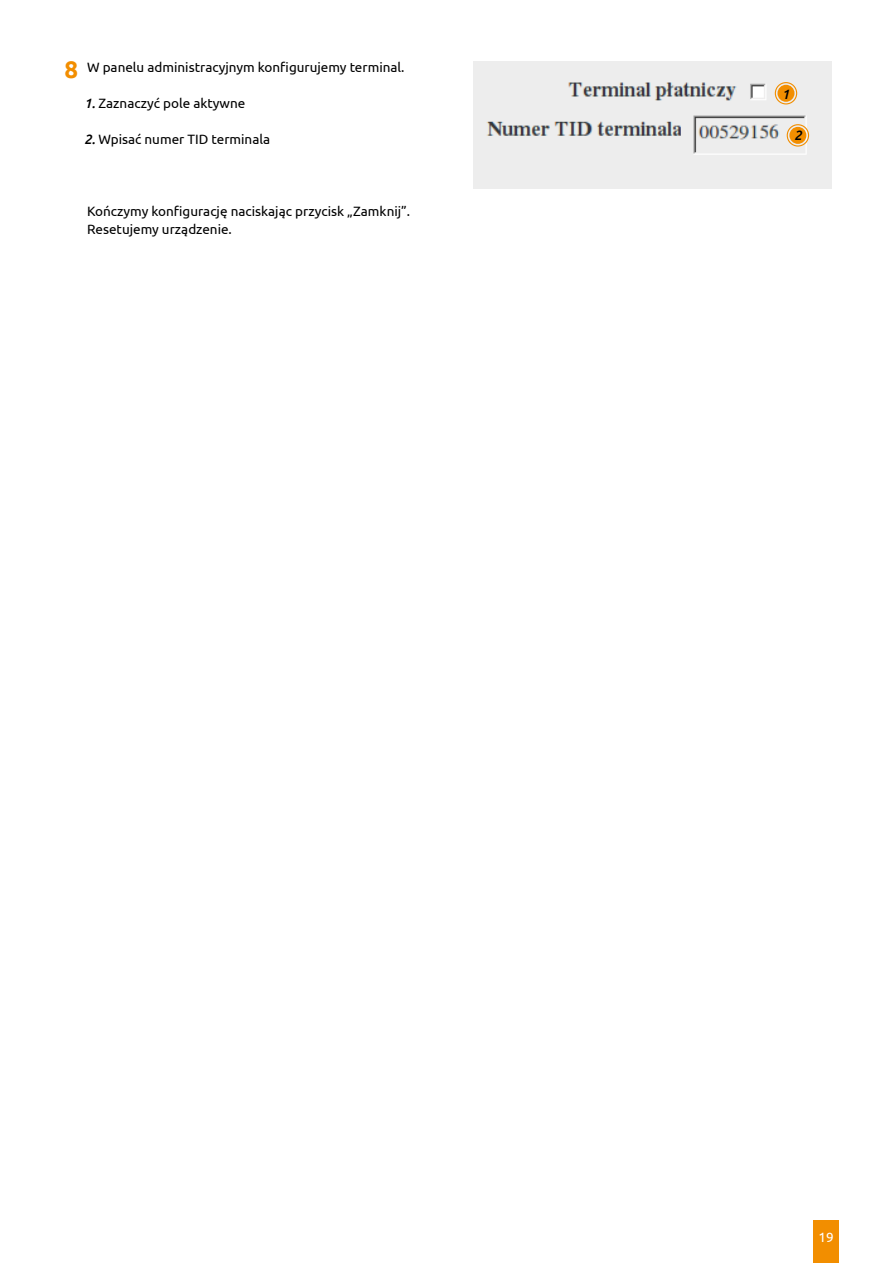
<style>
.page{position:relative;width:893px;height:1263px;background:#fff}
.page>*{position:absolute;margin:0;border:0;box-sizing:border-box;transform-origin:0 0}
.t1{font:13.5px/18px "Ubuntu";color:#000}
.t2{font:13.5px "Ubuntu";color:#fff}
.t3{font:italic 500 13.5px "Ubuntu";color:#000}
.s1{font-weight:700;font-size:24px;color:#f28e00}
.s2{font-weight:500;font-style:italic}
</style>
<div class="page">
<div style="left:813px;top:1220px;width:26px;height:43px;background:#f28e00"></div>
<img style="left:474px;top:62px;width:357px;height:127px">
<div style="left:777px;top:85px;width:17px;height:17px;background:#f28e00;border-radius:50%"></div>
<div style="left:775px;top:82px;width:22px;height:22px;border:1px solid #f28e00;border-radius:50%"></div>
<div style="left:789px;top:127px;width:17px;height:17px;background:#f28e00;border-radius:50%"></div>
<div style="left:787px;top:124px;width:22px;height:23px;border:1px solid #f28e00;border-radius:50%"></div>
<p class="t1" style="left:64px;top:58px;width:342px"><span class="s1">8</span> W panelu administracyjnym konfigurujemy terminal.</p>
<p class="t1" style="left:84px;top:94px;width:163px"><span class="s2">1.</span> Zaznaczyć pole aktywne</p>
<p class="t1" style="left:84px;top:130px;width:188px"><span class="s2">2.</span> Wpisać numer TID terminala</p>
<p class="t1" style="left:87px;top:202px;width:325px">Kończymy konfigurację naciskając przycisk „Zamknij”.<br>Resetujemy urządzenie.</p>
<p class="t3" style="left:782px;top:85px;width:9px">1</p>
<p class="t3" style="left:794px;top:127px;width:9px">2</p>
<p class="t2" style="left:819px;top:1229px;width:17px">19</p>
</div>
